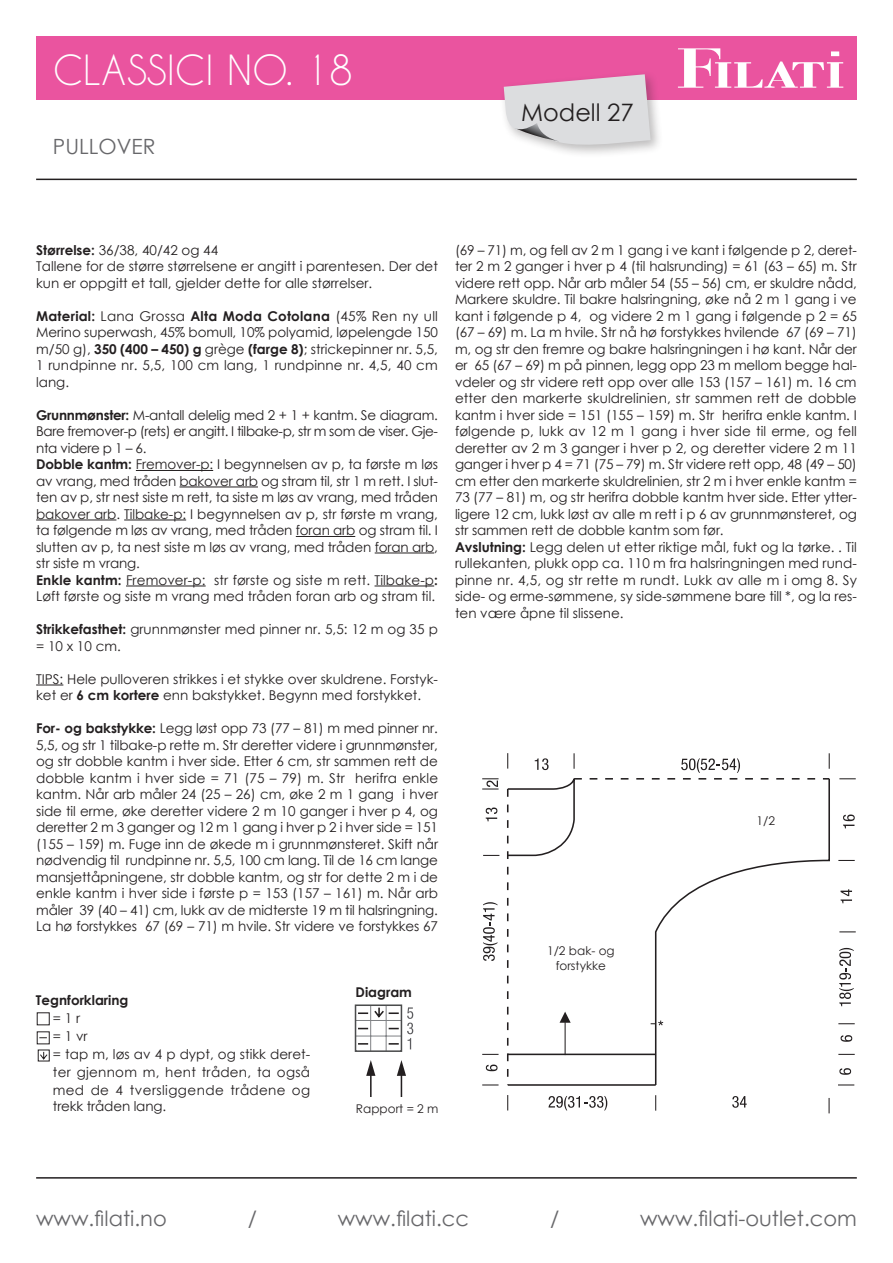
<style>
.page{position:relative;width:893px;height:1263px;background:#fff}
.page>*{position:absolute;margin:0;border:0;box-sizing:border-box;transform-origin:0 0}
.t1{font:39px "Caviar Dreams";color:#fff}
.t2{font:24px "Century Gothic";color:#231f20}
.t3{font:21px "Century Gothic";color:#67676a}
.Fliesstext{font:13.5px/16.5px "Century Gothic";color:#231f20;text-align:justify}
.Zeichenerklaerung{font:13.5px/18px "Century Gothic";letter-spacing:.02em;color:#231f20;text-align:justify}
.Zeichenerklaerung-2{font:13.5px "Century Gothic";letter-spacing:-.01em;color:#231f20}
.Zeichenerklaerung-3{font:700 13.5px "Century Gothic";color:#231f20}
.Strickschrift_Head{font:700 13.5px "Century Gothic";color:#231f20}
.Schnitt{font:12px/14.4px "Century Gothic";color:#231f20;text-align:center}
.s1{font-weight:700}
</style>
<div class="page">
<hr style="left:36px;top:1177px;width:821px;height:1px;background:#231f20">
<hr style="left:36px;top:179px;width:821px;height:1px;background:#231f20">
<div style="left:36px;top:36px;width:821px;height:64px;background:#ea549f"></div>
<svg style="left:678px;top:48px;width:165px;height:40px"></svg>
<div style="left:499px;top:70px;width:165px;height:88px;background:#231f20;opacity:.3"></div>
<svg style="left:504px;top:74px;width:147px;height:76px;background:#dcced7"></svg>
<hr style="left:136px;top:470px;width:77px;height:1px;background:#231f20">
<hr style="left:180px;top:487px;width:78px;height:1px;background:#231f20">
<hr style="left:36px;top:520px;width:80px;height:1px;background:#231f20">
<hr style="left:124px;top:520px;width:62px;height:1px;background:#231f20">
<hr style="left:296px;top:536px;width:59px;height:1px;background:#231f20">
<hr style="left:375px;top:553px;width:59px;height:1px;background:#231f20">
<hr style="left:126px;top:586px;width:80px;height:1px;background:#231f20">
<hr style="left:375px;top:586px;width:59px;height:1px;background:#231f20">
<svg style="left:36px;top:685px;width:27px;height:1px"></svg>
<svg style="left:655px;top:1095px;width:1px;height:16px"></svg>
<svg style="left:828px;top:1098px;width:2px;height:15px"></svg>
<svg style="left:838px;top:1084px;width:16px;height:1px"></svg>
<svg style="left:507px;top:1095px;width:1px;height:15px"></svg>
<svg style="left:839px;top:931px;width:17px;height:1px"></svg>
<svg style="left:483px;top:855px;width:16px;height:1px"></svg>
<svg style="left:482px;top:1084px;width:17px;height:1px"></svg>
<svg style="left:838px;top:1054px;width:17px;height:1px"></svg>
<svg style="left:482px;top:1054px;width:17px;height:1px"></svg>
<svg style="left:838px;top:1023px;width:17px;height:1px"></svg>
<svg style="left:838px;top:860px;width:17px;height:1px"></svg>
<svg style="left:507px;top:753px;width:1px;height:16px"></svg>
<svg style="left:839px;top:778px;width:17px;height:1px"></svg>
<svg style="left:507px;top:778px;width:323px;height:308px"></svg>
<svg style="left:549px;top:1096px;width:58px;height:14px"></svg>
<svg style="left:732px;top:1096px;width:15px;height:12px"></svg>
<svg style="left:651px;top:1020px;width:12px;height:5px"></svg>
<svg style="left:843px;top:814px;width:12px;height:14px"></svg>
<svg style="left:486px;top:807px;width:11px;height:14px"></svg>
<hr style="left:508px;top:1053px;width:148px;height:2px;background:#231f20">
<svg style="left:483px;top:902px;width:14px;height:59px"></svg>
<hr style="left:508px;top:1084px;width:148px;height:2px;background:#231f20">
<svg style="left:839px;top:948px;width:15px;height:58px"></svg>
<svg style="left:482px;top:778px;width:17px;height:11px"></svg>
<svg style="left:839px;top:1068px;width:12px;height:7px"></svg>
<svg style="left:486px;top:1064px;width:11px;height:7px"></svg>
<svg style="left:841px;top:1035px;width:11px;height:7px"></svg>
<svg style="left:840px;top:889px;width:12px;height:14px"></svg>
<svg style="left:574px;top:753px;width:256px;height:26px"></svg>
<svg style="left:535px;top:758px;width:14px;height:12px"></svg>
<hr style="left:370px;top:1005px;width:1px;height:46px;background:#808285">
<hr style="left:386px;top:1005px;width:1px;height:46px;background:#808285">
<svg style="left:366px;top:1060px;width:40px;height:37px"></svg>
<svg style="left:358px;top:1007px;width:41px;height:38px"></svg>
<div style="left:355px;top:1004px;width:47px;height:48px;border:2px solid #4b4c4d"></div>
<svg style="left:407px;top:1007px;width:6px;height:42px"></svg>
<svg style="left:40px;top:1051px;width:8px;height:8px"></svg>
<div style="left:38px;top:1049px;width:12px;height:12px;border:1px solid #231f20"></div>
<div style="left:37px;top:1012px;width:13px;height:13px;background:#fefefe;border:1px solid #231f20"></div>
<svg style="left:36px;top:1031px;width:14px;height:14px"></svg>
<div style="left:37px;top:1031px;width:13px;height:13px;background:#fefefe;border:1px solid #231f20"></div>
<svg style="left:39px;top:1037px;width:8px;height:2px"></svg>
<p class="t1" style="left:53px;top:47px;width:301px">CLASSICI NO. 18</p>
<p class="t3" style="left:53px;top:131px;width:104px">PULLOVER</p>
<p class="t2" style="left:521px;top:96px;width:114px">Modell 27</p>
<p class="Fliesstext" style="left:36px;top:241px;width:184px"><span class="s1">Størrelse:</span> 36/38, 40/42 og 44</p>
<p class="Fliesstext" style="left:36px;top:258px;width:403px">Tallene for de større størrelsene er angitt i parentesen. Der det kun er oppgitt et tall, gjelder dette for alle størrelser.</p>
<p class="Fliesstext" style="left:36px;top:307px;width:403px"><span class="s1">Material:</span> Lana Grossa <span class="s1">Alta Moda Cotolana</span> (45% Ren ny ull Merino superwash, 45% bomull, 10% polyamid, løpelengde 150 m/50 g), <span class="s1">350 (400 – 450) g</span> grège <span class="s1">(farge 8)</span>; strickepinner nr. 5,5, 1 rundpinne nr. 5,5, 100 cm lang, 1 rundpinne nr. 4,5, 40 cm lang.</p>
<p class="Fliesstext" style="left:36px;top:406px;width:403px"><span class="s1">Grunnmønster:</span> M-antall delelig med 2 + 1 + kantm. Se diagram.<br>Bare fremover-p (rets) er angitt. I tilbake-p, str m som de viser. Gje&shy;nta videre p 1 – 6.</p>
<p class="Fliesstext" style="left:36px;top:456px;width:403px"><span class="s1">Dobble kantm:</span> Fremover-p: I begynnelsen av p, ta første m løs av vrang, med tråden bakover arb og stram til, str 1 m rett. I slut&shy;ten av p, str nest siste m rett, ta siste m løs av vrang, med tråden bakover arb. Tilbake-p: I begynnelsen av p, str første m vrang, ta følgende m løs av vrang, med tråden foran arb og stram til. I slutten av p, ta nest siste m løs av vrang, med tråden foran arb, str siste m vrang.</p>
<p class="Fliesstext" style="left:36px;top:571px;width:403px"><span class="s1">Enkle kantm:</span> Fremover-p: str første og siste m rett. Tilbake-p<span class="s1">:<br></span>Løft første og siste m vrang med tråden foran arb og stram til.</p>
<p class="Fliesstext" style="left:36px;top:621px;width:403px"><span class="s1">Strikkefasthet:</span> grunnmønster med pinner nr. 5,5: 12 m og 35 p = 10 x 10 cm.</p>
<p class="Fliesstext" style="left:36px;top:670px;width:403px">TIPS: Hele pulloveren strikkes i et stykke over skuldrene. Forstyk&shy;ket er <span class="s1">6 cm kortere</span> enn bakstykket. Begynn med forstykket.</p>
<p class="Fliesstext" style="left:36px;top:720px;width:403px"><span class="s1">For- og bakstykke:</span> Legg løst opp 73 (77 – 81) m med pinner nr.<br>5,5, og str 1 tilbake-p rette m. Str deretter videre i grunnmønster, og str dobble kantm i hver side. Etter 6 cm, str sammen rett de dobble kantm i hver side = 71 (75 – 79) m. Str herifra enkle kantm. Når arb måler 24 (25 – 26) cm, øke 2 m 1 gang i hver side til erme, øke deretter videre 2 m 10 ganger i hver p 4, og deretter 2 m 3 ganger og 12 m 1 gang i hver p 2 i hver side = 151 (155 – 159) m. Fuge inn de økede m i grunnmønsteret. Skift når nødvendig til rundpinne nr. 5,5, 100 cm lang. Til de 16 cm lange mansjettåpningene, str dobble kantm, og str for dette 2 m i de enkle kantm i hver side i første p = 153 (157 – 161) m. Når arb måler 39 (40 – 41) cm, lukk av de midterste 19 m til halsringning.<br>La hø forstykkes 67 (69 – 71) m hvile. Str videre ve forstykkes 67</p>
<p class="Zeichenerklaerung-3" style="left:36px;top:989px;width:94px">Tegnforklaring</p>
<p class="Zeichenerklaerung" style="left:53px;top:1008px;width:29px">= 1 r</p>
<p class="Zeichenerklaerung" style="left:53px;top:1026px;width:36px">= 1 vr</p>
<p class="Zeichenerklaerung" style="left:53px;top:1044px;width:259px">= tap m, løs av 4 p dypt, og stikk deret&shy;ter gjennom m, hent tråden, ta også med de 4 tversliggende trådene og</p>
<p class="Zeichenerklaerung-2" style="left:53px;top:1097px;width:115px">trekk tråden lang.</p>
<p class="Strickschrift_Head" style="left:356px;top:981px;width:58px">Diagram</p>
<p class="Schnitt" style="left:356px;top:1101px;width:84px">Rapport = 2 m</p>
<p class="Fliesstext" style="left:455px;top:241px;width:403px">(69 – 71) m, og fell av 2 m 1 gang i ve kant i følgende p 2, deret&shy;ter 2 m 2 ganger i hver p 4 (til halsrunding) = 61 (63 – 65) m. Str videre rett opp. Når arb måler 54 (55 – 56) cm, er skuldre nådd, Markere skuldre. Til bakre halsringning, øke nå 2 m 1 gang i ve kant i følgende p 4, og videre 2 m 1 gang i følgende p 2 = 65 (67 – 69) m. La m hvile. Str nå hø forstykkes hvilende 67 (69 – 71) m, og str den fremre og bakre halsringningen i hø kant. Når der er 65 (67 – 69) m på pinnen, legg opp 23 m mellom begge hal&shy;vdeler og str videre rett opp over alle 153 (157 – 161) m. 16 cm etter den markerte skuldrelinien, str sammen rett de dobble kantm i hver side = 151 (155 – 159) m. Str herifra enkle kantm. I følgende p, lukk av 12 m 1 gang i hver side til erme, og fell deretter av 2 m 3 ganger i hver p 2, og deretter videre 2 m 11 ganger i hver p 4 = 71 (75 – 79) m. Str videre rett opp, 48 (49 – 50) cm etter den markerte skuldrelinien, str 2 m i hver enkle kantm = 73 (77 – 81) m, og str herifra dobble kantm hver side. Etter ytter&shy;ligere 12 cm, lukk løst av alle m rett i p 6 av grunnmønsteret, og str sammen rett de dobble kantm som før.</p>
<p class="Fliesstext" style="left:455px;top:538px;width:403px"><span class="s1">Avslutning:</span> Legg delen ut etter riktige mål, fukt og la tørke. . Til rullekanten, plukk opp ca. 110 m fra halsringningen med rund&shy;pinne nr. 4,5, og str rette m rundt. Lukk av alle m i omg 8. Sy side- og erme-sømmene, sy side-sømmene bare till *, og la res&shy;ten være åpne til slissene.</p>
<p class="Schnitt" style="left:547px;top:943px;width:69px">1/2 bak- og forstykke</p>
<p class="Schnitt" style="left:756px;top:813px;width:20px">1/2</p>
<p class="t3" style="left:36px;top:1204px;width:132px">www.filati.no</p>
<p class="t3" style="left:248px;top:1204px;width:11px">/</p>
<p class="t3" style="left:338px;top:1204px;width:133px">www.filati.cc</p>
<p class="t3" style="left:550px;top:1204px;width:11px">/</p>
<p class="t3" style="left:640px;top:1204px;width:218px">www.filati-outlet.com</p>
</div>
